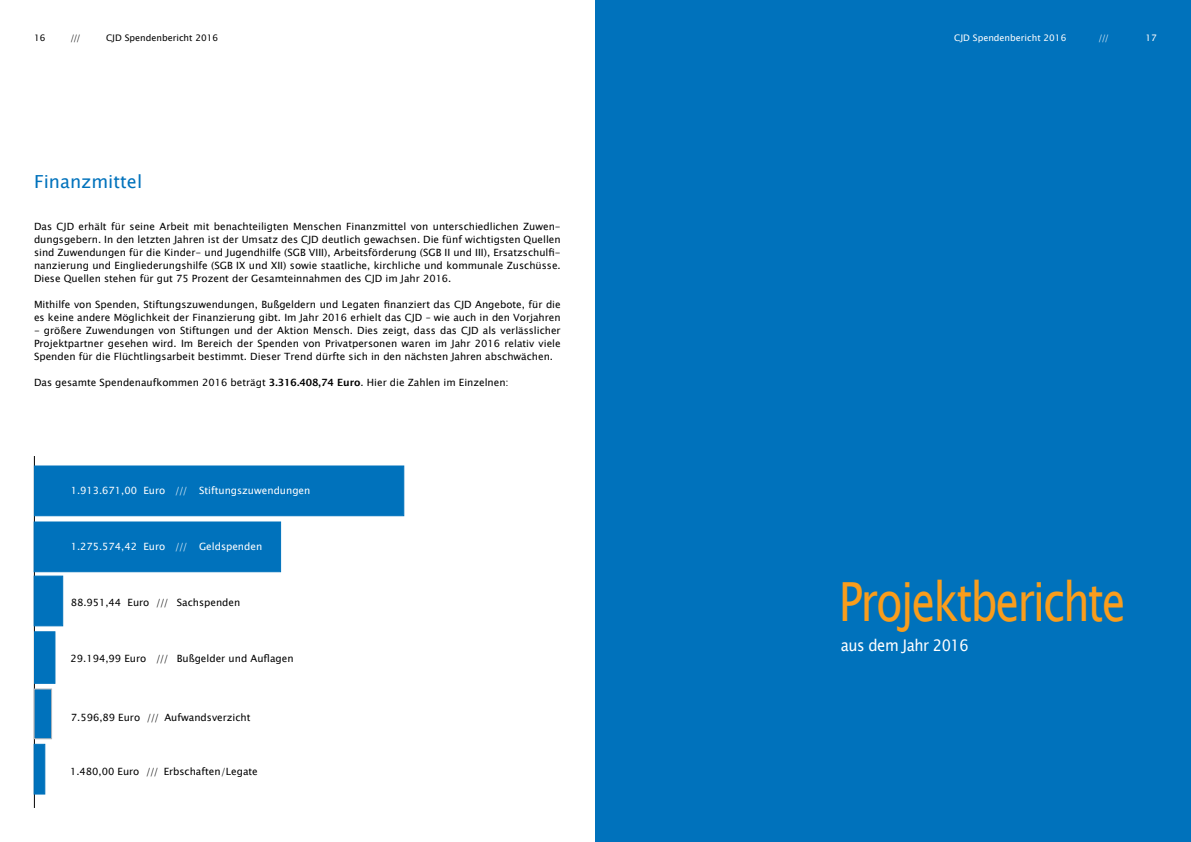
<style>
.page{position:relative;width:1191px;height:842px;background:#fff}
.page>*{position:absolute;margin:0;border:0;box-sizing:border-box;transform-origin:0 0}
.t1{font:54px "Lucida Sans Unicode";letter-spacing:-.05em;color:#f99d1c;scale:.8 1}
.t2{font:18px "Lucida Sans Unicode";color:#0072bc}
.t3{font:16px "Lucida Sans Unicode";letter-spacing:-.03em;color:#fff;scale:.92 1}
.t4{font:10px/13px "Lucida Sans Unicode";color:#000;text-align:justify}
.t5{font:10px "Lucida Sans Unicode";color:#fff}
.t6{font:9px "Lucida Sans Unicode";color:#000}
.t7{font:9px "Lucida Sans Unicode";color:#fff}
.s1{font-family:"Lucida Sans";font-weight:600}
</style>
<div class="page">
<div style="left:595px;top:0;width:596px;height:842px;background:#0072bc"></div>
<hr style="left:34px;top:456px;width:1px;height:352px;background:#000">
<div style="left:34px;top:466px;width:370px;height:50px;background:#0072bc;border:1px solid #0072bc"></div>
<div style="left:34px;top:576px;width:29px;height:50px;background:#0072bc;border:1px solid #0072bc"></div>
<div style="left:34px;top:522px;width:247px;height:50px;background:#0072bc;border:1px solid #0072bc"></div>
<div style="left:34px;top:631px;width:21px;height:53px;background:#0072bc;border:1px solid #0072bc"></div>
<div style="left:34px;top:744px;width:11px;height:50px;background:#0072bc;border:1px solid #0072bc"></div>
<div style="left:34px;top:689px;width:18px;height:50px;background:#0072bc;border:1px solid #adb4ba"></div>
<p class="t6" style="left:34px;top:31px;width:13px">16</p>
<p class="t6" style="left:70px;top:31px;width:12px">///</p>
<p class="t6" style="left:106px;top:31px;width:114px">CJD Spendenbericht 2016</p>
<p class="t7" style="left:954px;top:31px;width:114px">CJD Spendenbericht 2016</p>
<p class="t7" style="left:1098px;top:31px;width:12px">///</p>
<p class="t7" style="left:1145px;top:31px;width:13px">17</p>
<h2 class="t2" style="left:34px;top:168px;width:110px">Finanzmittel</h2>
<p class="t4" style="left:34px;top:220px;width:528px">Das CJD erhält für seine Arbeit mit benachteiligten Menschen Finanzmittel von unterschiedlichen Zuwen&shy;dungsgebern. In den letzten Jahren ist der Umsatz des CJD deutlich gewachsen. Die fünf wichtigsten Quellen sind Zuwendungen für die Kinder- und Jugendhilfe (SGB VIII), Arbeitsförderung (SGB II und III), Ersatzschulfi&shy;nanzierung und Eingliederungshilfe (SGB IX und XII) sowie staatliche, kirchliche und kommunale Zuschüsse.<br>Diese Quellen stehen für gut 75 Prozent der Gesamteinnahmen des CJD im Jahr 2016.</p>
<p class="t4" style="left:34px;top:298px;width:528px">Mithilfe von Spenden, Stiftungszuwendungen, Bußgeldern und Legaten finanziert das CJD Angebote, für die es keine andere Möglichkeit der Finanzierung gibt. Im Jahr 2016 erhielt das CJD – wie auch in den Vorjahren</p>
<p class="t4" style="left:34px;top:324px;width:528px">- größere Zuwendungen von Stiftungen und der Aktion Mensch. Dies zeigt, dass das CJD als verlässlicher Projektpartner gesehen wird. Im Bereich der Spenden von Privatpersonen waren im Jahr 2016 relativ viele Spenden für die Flüchtlingsarbeit bestimmt. Dieser Trend dürfte sich in den nächsten Jahren abschwächen.</p>
<p class="t4" style="left:34px;top:376px;width:476px">Das gesamte Spendenaufkommen 2016 beträgt <span class="s1">3.316.408,74 Euro</span>. Hier die Zahlen im Einzelnen:</p>
<p class="t5" style="left:71px;top:483px;width:241px">1.913.671,00 Euro /// Stiftungszuwendungen</p>
<p class="t5" style="left:71px;top:538px;width:193px">1.275.574,42 Euro /// Geldspenden</p>
<p class="t4" style="left:71px;top:596px;width:171px">88.951,44 Euro /// Sachspenden</p>
<p class="t4" style="left:71px;top:652px;width:224px">29.194,99 Euro /// Bußgelder und Auflagen</p>
<p class="t4" style="left:71px;top:710px;width:181px">7.596,89 Euro /// Aufwandsverzicht</p>
<p class="t4" style="left:70px;top:765px;width:189px">1.480,00 Euro /// Erbschaften/Legate</p>
<h1 class="t1" style="left:839px;top:559px;width:360px">Projektberichte</h1>
<h3 class="t3" style="left:840px;top:633px;width:141px">aus dem Jahr 2016</h3>
</div>
